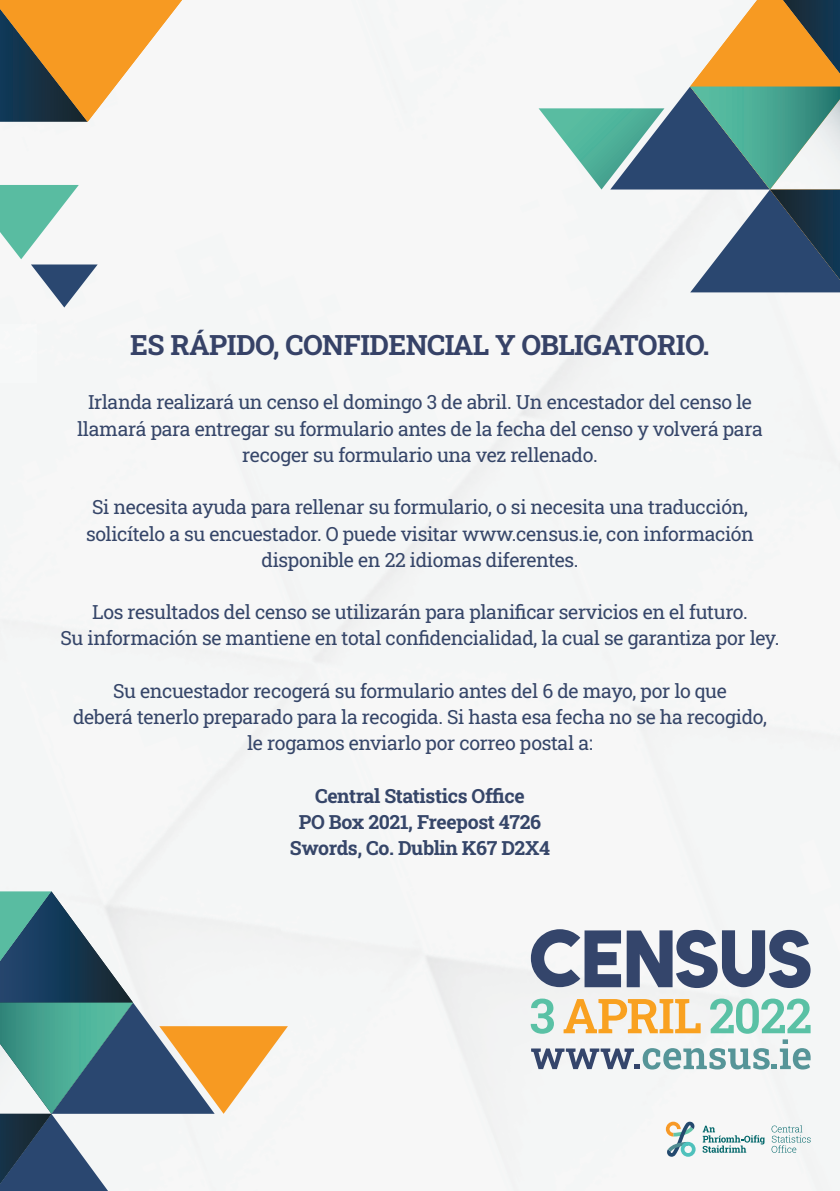
<style>
.page{position:relative;width:840px;height:1191px;background:#fff}
.page>*{position:absolute;margin:0;border:0;box-sizing:border-box;transform-origin:0 0}
.t1{font:700 28px "Roboto Slab";letter-spacing:-.02em;color:#364267}
.t2{font:19.6px/26.2px "Roboto Slab";letter-spacing:-.02em;color:#364669;text-align:center}
.t3{font:700 19.6px/26.2px "Roboto Slab";letter-spacing:-.02em;color:#364669;text-align:center}
</style>
<div class="page">
<img style="left:351px;top:0;width:436px;height:1157px">
<div style="left:383px;top:0;width:456px;height:879px;background:#f6f6f6"></div>
<div style="left:0;top:189px;width:379px;height:968px;background:#f4f6f6"></div>
<div style="left:611px;top:292px;width:228px;height:135px;background:#f4f6f6"></div>
<div style="left:0;top:388px;width:304px;height:769px;background:#f5f6f6"></div>
<div style="left:0;top:588px;width:228px;height:303px;background:#f4f6f6"></div>
<div style="left:772px;top:400px;width:67px;height:203px;background:#f6f6f6"></div>
<div style="left:0;top:789px;width:152px;height:102px;background:#f4f6f6"></div>
<div style="left:716px;top:831px;width:123px;height:216px;background:#f4f6f6"></div>
<div style="left:460px;top:1116px;width:220px;height:75px;background:#f4f6f6"></div>
<img style="left:649px;top:1179px;width:31px;height:12px">
<svg style="left:538px;top:0;width:301px;height:292px"></svg>
<div style="left:0;top:324px;width:37px;height:59px;background:#f6f8f8"></div>
<svg style="left:0;top:0;width:182px;height:122px"></svg>
<svg style="left:0;top:185px;width:98px;height:122px"></svg>
<svg style="left:0;top:891px;width:288px;height:300px"></svg>
<svg style="left:665px;top:1121px;width:30px;height:35px"></svg>
<svg style="left:771px;top:1125px;width:39px;height:27px"></svg>
<svg style="left:702px;top:1125px;width:62px;height:27px"></svg>
<svg style="left:531px;top:1039px;width:279px;height:30px"></svg>
<svg style="left:530px;top:998px;width:23px;height:35px"></svg>
<svg style="left:563px;top:999px;width:137px;height:34px"></svg>
<svg style="left:709px;top:998px;width:101px;height:35px"></svg>
<svg style="left:530px;top:929px;width:90px;height:58px"></svg>
<svg style="left:626px;top:930px;width:184px;height:58px"></svg>
<h1 class="t1" style="left:130px;top:326px;width:580px">ES RÁPIDO, CONFIDENCIAL Y OBLIGATORIO.</h1>
<p class="t2" style="left:77px;top:389px;width:686px">Irlanda realizará un censo el domingo 3 de abril. Un encestador del censo le llamará para entregar su formulario antes de la fecha del censo y volverá para recoger su formulario una vez rellenado.</p>
<p class="t2" style="left:86px;top:493px;width:669px">Si necesita ayuda para rellenar su formulario, o si necesita una traducción, solicítelo a su encuestador. O puede visitar www.census.ie, con información disponible en 22 idiomas diferentes.</p>
<p class="t2" style="left:60px;top:598px;width:720px">Los resultados del censo se utilizarán para planificar servicios en el futuro.<br>Su información se mantiene en total confidencialidad, la cual se garantiza por ley.</p>
<p class="t2" style="left:73px;top:677px;width:695px">Su encuestador recogerá su formulario antes del 6 de mayo, por lo que<br>deberá tenerlo preparado para la recogida. Si hasta esa fecha no se ha recogido, le rogamos enviarlo por correo postal a:</p>
<p class="t3" style="left:290px;top:782px;width:261px">Central Statistics Office<br>PO Box 2021, Freepost 4726<br>Swords, Co. Dublin K67 D2X4</p>
</div>
